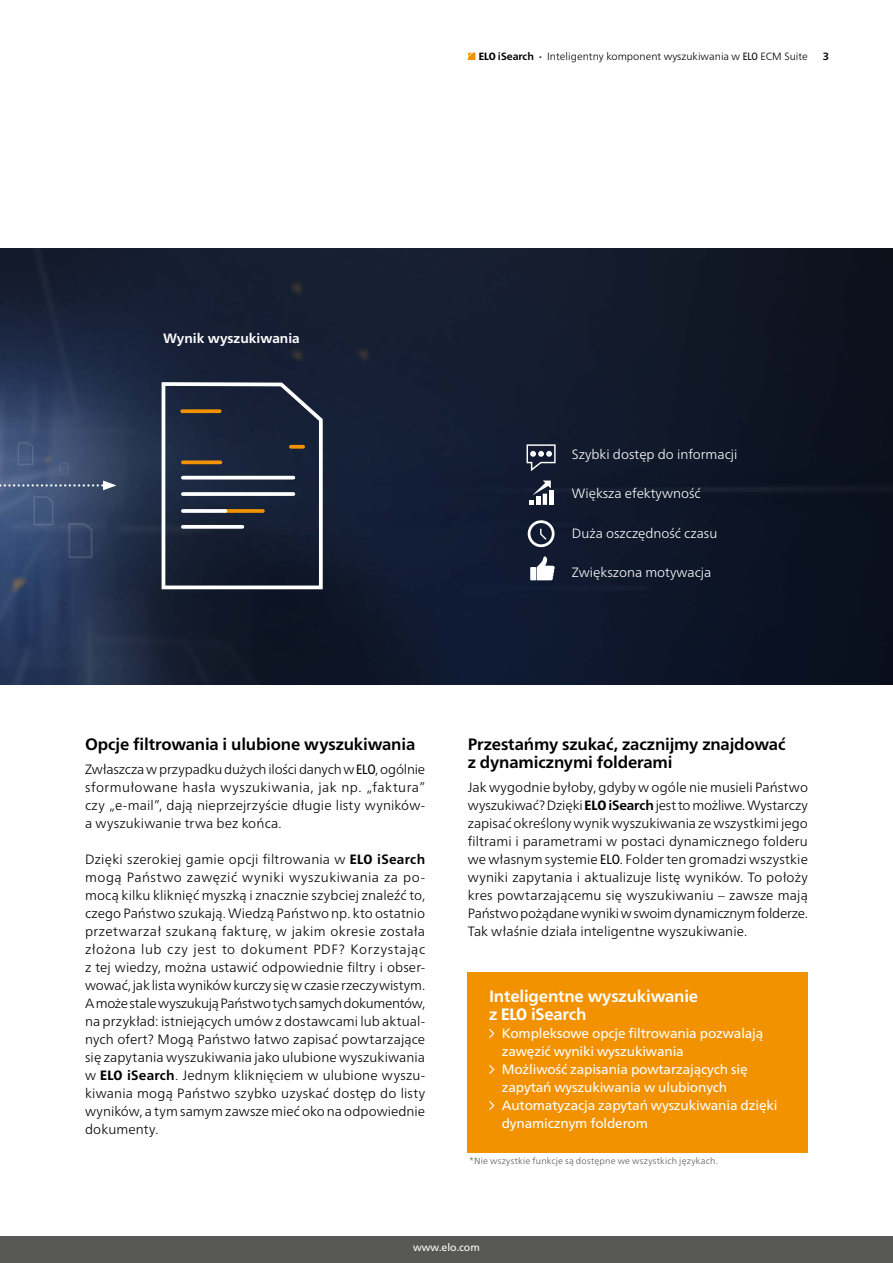
<style>
.page{position:relative;width:893px;height:1263px;background:#fff}
.page>*{position:absolute;margin:0;border:0;box-sizing:border-box;transform-origin:0 0}
.t1{font:700 16.5px/18px "Frutiger Neue LTW1 G";letter-spacing:-.01em;color:#000}
.t2{font:700 16.5px/18px "Frutiger Neue LTW1 G";letter-spacing:-.01em;color:#fff}
.t3{font:300 13.5px/18px "Frutiger Neue LTW1 G";letter-spacing:.005em;color:#000;text-align:justify}
.t4{font:13.5px/18px "Frutiger Neue LTW1 G";letter-spacing:-.01em;color:#fff}
.t5{font:300 13.5px "Frutiger Neue LTW1 G";color:#fff}
.t6{font:700 13.5px "Frutiger Neue LTW1 G";color:#fff}
.t7{font:300 10.5px "Frutiger Neue LTW1 G";color:#000}
.t8{font:10.5px "Frutiger Neue LTW1 G";color:#fff}
.t9{font:700 10.5px "Frutiger Neue LTW1 G";color:#000}
.t10{font:300 9px "Frutiger Neue LTW1 G";letter-spacing:.025em;color:#575756}
.s1{font-weight:800;font-stretch:condensed}
.s2{font-weight:700}
.s3{font-weight:400;font-stretch:condensed}
</style>
<div class="page">
<img style="left:0;top:248px;width:893px;height:436px">
<svg style="left:160px;top:380px;width:165px;height:211px;background:#2a3347"></svg>
<svg style="left:291px;top:445px;width:12px;height:4px"></svg>
<svg style="left:182px;top:409px;width:38px;height:4px"></svg>
<svg style="left:183px;top:460px;width:37px;height:4px"></svg>
<svg style="left:225px;top:509px;width:38px;height:4px"></svg>
<hr style="left:183px;top:476px;width:110px;height:3px;background:#fff">
<svg style="left:183px;top:492px;width:110px;height:4px"></svg>
<svg style="left:183px;top:509px;width:42px;height:4px"></svg>
<svg style="left:183px;top:525px;width:59px;height:4px"></svg>
<svg style="left:0;top:480px;width:117px;height:10px"></svg>
<hr style="left:550px;top:490px;width:4px;height:15px;background:#fff">
<svg style="left:529px;top:480px;width:22px;height:25px"></svg>
<svg style="left:530px;top:556px;width:25px;height:24px"></svg>
<svg style="left:528px;top:520px;width:27px;height:27px"></svg>
<div style="left:0;top:1236px;width:893px;height:27px;background:#575756"></div>
<svg style="left:468px;top:53px;width:7px;height:7px"></svg>
<div style="left:468px;top:972px;width:340px;height:180px;background:#f39200"></div>
<svg style="left:489px;top:1028px;width:6px;height:10px"></svg>
<svg style="left:489px;top:1065px;width:6px;height:9px"></svg>
<svg style="left:489px;top:1101px;width:6px;height:9px"></svg>
<svg style="left:527px;top:444px;width:29px;height:27px"></svg>
<p class="t7" style="left:479px;top:50px;width:330px"><span class="s1">ELO</span> <span class="s2">iSearch ·</span> Inteligentny komponent wyszukiwania w <span class="s3">ELO</span> ECM Suite</p>
<p class="t9" style="left:823px;top:50px;width:8px">3</p>
<p class="t6" style="left:163px;top:331px;width:138px">Wynik wyszukiwania</p>
<p class="t5" style="left:572px;top:446px;width:167px">Szybki dostęp do informacji</p>
<p class="t5" style="left:572px;top:485px;width:130px">Większa efektywność</p>
<p class="t5" style="left:572px;top:525px;width:147px">Duża oszczędność czasu</p>
<p class="t5" style="left:572px;top:564px;width:141px">Zwiększona motywacja</p>
<p class="t1" style="left:85px;top:735px;width:332px">Opcje filtrowania i ulubione wyszukiwania</p>
<p class="t3" style="left:85px;top:760px;width:342px">Zwłaszcza w przypadku dużych ilości danych w <span class="s3">ELO</span>, ogólnie sformułowane hasła wyszukiwania, jak np. „faktura” czy „e-mail”, dają nieprzejrzyście długie listy wyników&shy;a wyszukiwanie trwa bez końca.</p>
<p class="t3" style="left:85px;top:850px;width:342px">Dzięki szerokiej gamie opcji filtrowania w <span class="s1">ELO</span> <span class="s2">iSearch </span>mogą Państwo zawęzić wyniki wyszukiwania za po&shy;mocą kilku kliknięć myszką i znacznie szybciej znaleźć to, czego Państwo szukają. Wiedzą Państwo np. kto ostatnio przetwarzał szukaną fakturę, w jakim okresie została złożona lub czy jest to dokument PDF? Korzystając z tej wiedzy, można ustawić odpowiednie filtry i obser&shy;wować, jak lista wyników kurczy się w czasie rzeczywistym.<br>A może stale wyszukują Państwo tych samych dokumentów, na przykład: istniejących umów z dostawcami lub aktual&shy;nych ofert? Mogą Państwo łatwo zapisać powtarzające się zapytania wyszukiwania jako ulubione wyszukiwania w <span class="s1">ELO</span> <span class="s2">iSearch</span>. Jednym kliknięciem w ulubione wyszu&shy;kiwania mogą Państwo szybko uzyskać dostęp do listy wyników, a tym samym zawsze mieć oko na odpowiednie dokumenty.</p>
<p class="t1" style="left:468px;top:735px;width:319px">Przestańmy szukać, zacznijmy znajdować z dynamicznymi folderami</p>
<p class="t3" style="left:468px;top:778px;width:342px">Jak wygodnie byłoby, gdyby w ogóle nie musieli Państwo wyszukiwać? Dzięki <span class="s1">ELO</span> <span class="s2">iSearch</span> jest to możliwe. Wystarczy zapisać określony wynik wyszukiwania ze wszystkimi jego filtrami i parametrami w postaci dynamicznego folderu we własnym systemie <span class="s3">ELO</span>. Folder ten gromadzi wszystkie wyniki zapytania i aktualizuje listę wyników. To położy kres powtarzającemu się wyszukiwaniu – zawsze mają Państwo pożądane wyniki w swoim dynamicznym folderze.<br>Tak właśnie działa inteligentne wyszukiwanie.</p>
<p class="t2" style="left:489px;top:987px;width:211px">Inteligentne wyszukiwanie z <span class="s1">ELO</span> iSearch</p>
<p class="t4" style="left:502px;top:1024px;width:277px">Kompleksowe opcje filtrowania pozwalają zawęzić wyniki wyszukiwania<br>Możliwość zapisania powtarzających się zapytań wyszukiwania w ulubionych Automatyzacja zapytań wyszukiwania dzięki dynamicznym folderom</p>
<p class="t10" style="left:470px;top:1155px;width:250px">*Nie wszystkie funkcje są dostępne we wszystkich językach.</p>
<p class="t8" style="left:413px;top:1241px;width:68px">www.elo.com</p>
</div>
